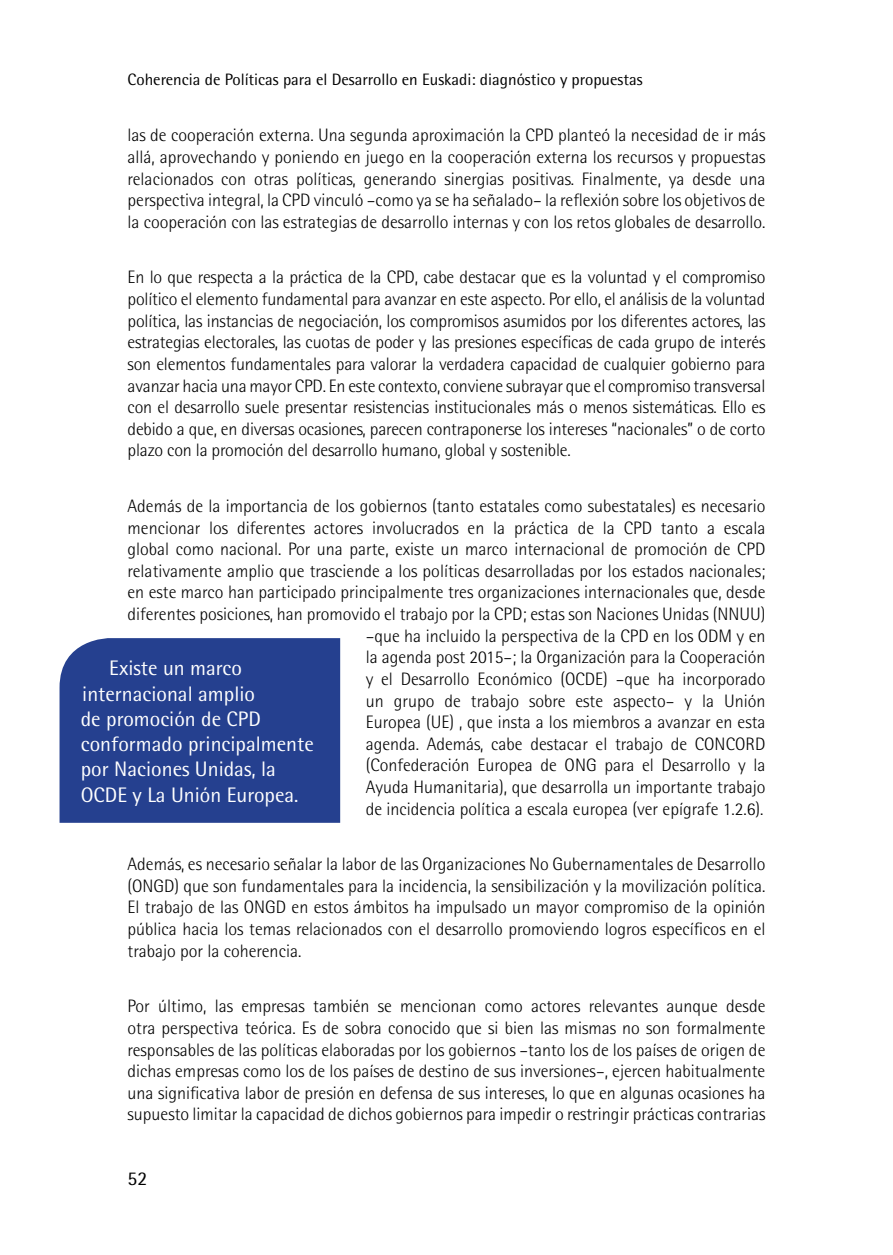
<style>
.page{position:relative;width:893px;height:1255px;background:#fff}
.page>*{position:absolute;margin:0;border:0;box-sizing:border-box;transform-origin:0 0}
.t1{font:21px/25.2px "Rotis Semi Sans";color:#fff}
.t2{font:19.5px "Rotis Semi Sans";color:#000}
.t3{font:300 18px/21.6px "Rotis Semi Sans";color:#000;text-align:justify}
.t4{font:16.5px "Rotis Semi Sans";color:#000}
</style>
<div class="page">
<div style="left:60px;top:638px;width:280px;height:184px;background:#25408f"></div>
<p class="t4" style="left:128px;top:70px;width:516px">Coherencia de Políticas para el Desarrollo en Euskadi: diagnóstico y propuestas</p>
<p class="t3" style="left:128px;top:124px;width:639px">las de cooperación externa. Una segunda aproximación la CPD planteó la necesidad de ir más allá, aprovechando y poniendo en juego en la cooperación externa los recursos y propuestas relacionados con otras políticas, generando sinergias positivas. Finalmente, ya desde una perspectiva integral, la CPD vinculó –como ya se ha señalado– la reflexión sobre los objetivos de la cooperación con las estrategias de desarrollo internas y con los retos globales de desarrollo.</p>
<p class="t3" style="left:128px;top:266px;width:639px">En lo que respecta a la práctica de la CPD, cabe destacar que es la voluntad y el compromiso político el elemento fundamental para avanzar en este aspecto. Por ello, el análisis de la voluntad política, las instancias de negociación, los compromisos asumidos por los diferentes actores, las estrategias electorales, las cuotas de poder y las presiones específicas de cada grupo de interés son elementos fundamentales para valorar la verdadera capacidad de cualquier gobierno para avanzar hacia una mayor CPD. En este contexto, conviene subrayar que el compromiso transversal con el desarrollo suele presentar resistencias institucionales más o menos sistemáticas. Ello es debido a que, en diversas ocasiones, parecen contraponerse los intereses “nacionales” o de corto plazo con la promoción del desarrollo humano, global y sostenible.</p>
<p class="t3" style="left:128px;top:495px;width:639px;text-align:right">Además de la importancia de los gobiernos (tanto estatales como subestatales) es necesario mencionar los diferentes actores involucrados en la práctica de la CPD tanto a escala global como nacional. Por una parte, existe un marco internacional de promoción de CPD relativamente amplio que trasciende a los políticas desarrolladas por los estados nacionales; en este marco han participado principalmente tres organizaciones internacionales que, desde diferentes posiciones, han promovido el trabajo por la CPD; estas son Naciones Unidas (NNUU) –que ha incluido la perspectiva de la CPD en los ODM y en<br>la agenda post 2015–; la Organización para la Cooperación<br>y el Desarrollo Económico (OCDE) –que ha incorporado<br>un grupo de trabajo sobre este aspecto– y la Unión<br>Europea (UE) , que insta a los miembros a avanzar en esta<br>agenda. Además, cabe destacar el trabajo de CONCORD<br>(Confederación Europea de ONG para el Desarrollo y la<br>Ayuda Humanitaria), que desarrolla un importante trabajo<br>de incidencia política a escala europea (ver epígrafe 1.2.6).</p>
<p class="t3" style="left:128px;top:853px;width:639px">Además, es necesario señalar la labor de las Organizaciones No Gubernamentales de Desarrollo (ONGD) que son fundamentales para la incidencia, la sensibilización y la movilización política.<br>El trabajo de las ONGD en estos ámbitos ha impulsado un mayor compromiso de la opinión pública hacia los temas relacionados con el desarrollo promoviendo logros específicos en el trabajo por la coherencia.</p>
<p class="t3" style="left:128px;top:995px;width:639px">Por último, las empresas también se mencionan como actores relevantes aunque desde otra perspectiva teórica. Es de sobra conocido que si bien las mismas no son formalmente responsables de las políticas elaboradas por los gobiernos –tanto los de los países de origen de dichas empresas como los de los países de destino de sus inversiones–, ejercen habitualmente una significativa labor de presión en defensa de sus intereses, lo que en algunas ocasiones ha supuesto limitar la capacidad de dichos gobiernos para impedir o restringir prácticas contrarias</p>
<p class="t1" style="left:81px;top:655px;width:234px;text-indent:28px">Existe un marco internacional amplio<br>de promoción de CPD conformado principalmente por Naciones Unidas, la<br>OCDE y La Unión Europea.</p>
<p class="t2" style="left:128px;top:1166px;width:21px">52</p>
</div>
